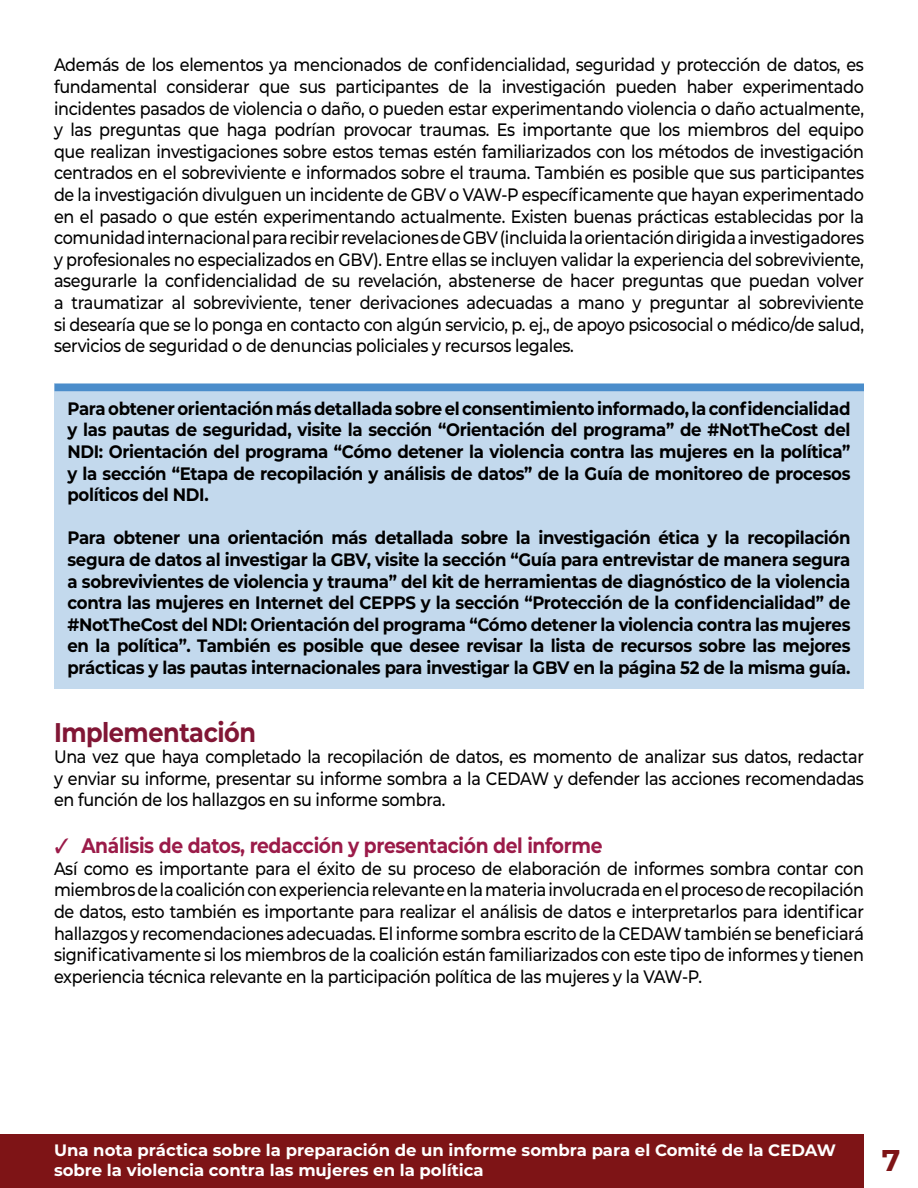
<style>
.page{position:relative;width:918px;height:1188px;background:#fff}
.page>*{position:absolute;margin:0;border:0;box-sizing:border-box;transform-origin:0 0}
.t1{font:700 30px "Montserrat";color:#7e1416}
.Heading{font:700 27px "Montserrat";letter-spacing:-.02em;color:#811635;scale:.89 1}
.t2{font:700 21px "Montserrat";letter-spacing:-.02em;color:#9b1b49;scale:.89 1}
.Body_Text{font:500 18px/21.6px "Montserrat";letter-spacing:-.02em;color:#000;text-align:justify;scale:.89 1}
.Body_Text-2{font:700 18px/21.6px "Montserrat";letter-spacing:-.02em;color:#000;text-align:justify;scale:.92 1}
.t3{font:700 16.5px/19.8px "Montserrat";color:#fff}
</style>
<div class="page">
<div style="left:0;top:1134px;width:864px;height:54px;background:#7e1416"></div>
<div style="left:54px;top:383px;width:810px;height:306px;background:#c3d9ed"></div>
<div style="left:55px;top:384px;width:809px;height:7px;background:#4b8dcb"></div>
<p class="Body_Text" style="left:54px;top:54px;width:912px">Además de los elementos ya mencionados de confidencialidad, seguridad y protección de datos, es fundamental considerar que sus participantes de la investigación pueden haber experimentado incidentes pasados de violencia o daño, o pueden estar experimentando violencia o daño actualmente, y las preguntas que haga podrían provocar traumas. Es importante que los miembros del equipo que realizan investigaciones sobre estos temas estén familiarizados con los métodos de investigación centrados en el sobreviviente e informados sobre el trauma. También es posible que sus participantes de la investigación divulguen un incidente de GBV o VAW-P específicamente que hayan experimentado en el pasado o que estén experimentando actualmente. Existen buenas prácticas establecidas por la comunidad internacional para recibir revelaciones de GBV (incluida la orientación dirigida a investigadores y profesionales no especializados en GBV). Entre ellas se incluyen validar la experiencia del sobreviviente, asegurarle la confidencialidad de su revelación, abstenerse de hacer preguntas que puedan volver a traumatizar al sobreviviente, tener derivaciones adecuadas a mano y preguntar al sobreviviente si desearía que se lo ponga en contacto con algún servicio, p. ej., de apoyo psicosocial o médico/de salud, servicios de seguridad o de denuncias policiales y recursos legales.</p>
<p class="Body_Text-2" style="left:68px;top:397px;width:853px">Para obtener orientación más detallada sobre el consentimiento informado, la confidencialidad y las pautas de seguridad, visite la sección “Orientación del programa” de #NotTheCost del NDI: Orientación del programa “Cómo detener la violencia contra las mujeres en la política” y la sección “Etapa de recopilación y análisis de datos” de la Guía de monitoreo de procesos políticos del NDI.</p>
<p class="Body_Text-2" style="left:68px;top:526px;width:853px">Para obtener una orientación más detallada sobre la investigación ética y la recopilación segura de datos al investigar la GBV, visite la sección “Guía para entrevistar de manera segura a sobrevivientes de violencia y trauma” del kit de herramientas de diagnóstico de la violencia contra las mujeres en Internet del CEPPS y la sección “Protección de la confidencialidad” de #NotTheCost del NDI: Orientación del programa “Cómo detener la violencia contra las mujeres en la política”. También es posible que desee revisar la lista de recursos sobre las mejores prácticas y las pautas internacionales para investigar la GBV en la página 52 de la misma guía.</p>
<p class="Heading" style="left:54px;top:713px;width:229px">Implementación</p>
<p class="Body_Text" style="left:54px;top:745px;width:912px">Una vez que haya completado la recopilación de datos, es momento de analizar sus datos, redactar y enviar su informe, presentar su informe sombra a la CEDAW y defender las acciones recomendadas en función de los hallazgos en su informe sombra.</p>
<p class="t2" style="left:81px;top:831px;width:587px">Análisis de datos, redacción y presentación del informe</p>
<p class="Body_Text" style="left:54px;top:857px;width:912px">Así como es importante para el éxito de su proceso de elaboración de informes sombra contar con miembros de la coalición con experiencia relevante en la materia involucrada en el proceso de recopilación de datos, esto también es importante para realizar el análisis de datos e interpretarlos para identificar hallazgos y recomendaciones adecuadas. El informe sombra escrito de la CEDAW también se beneficiará significativamente si los miembros de la coalición están familiarizados con este tipo de informes y tienen experiencia técnica relevante en la participación política de las mujeres y la VAW-P.</p>
<p class="t3" style="left:54px;top:1139px;width:784px">Una nota práctica sobre la preparación de un informe sombra para el Comité de la CEDAW sobre la violencia contra las mujeres en la política</p>
<h1 class="t1" style="left:882px;top:1139px;width:20px">7</h1>
</div>
